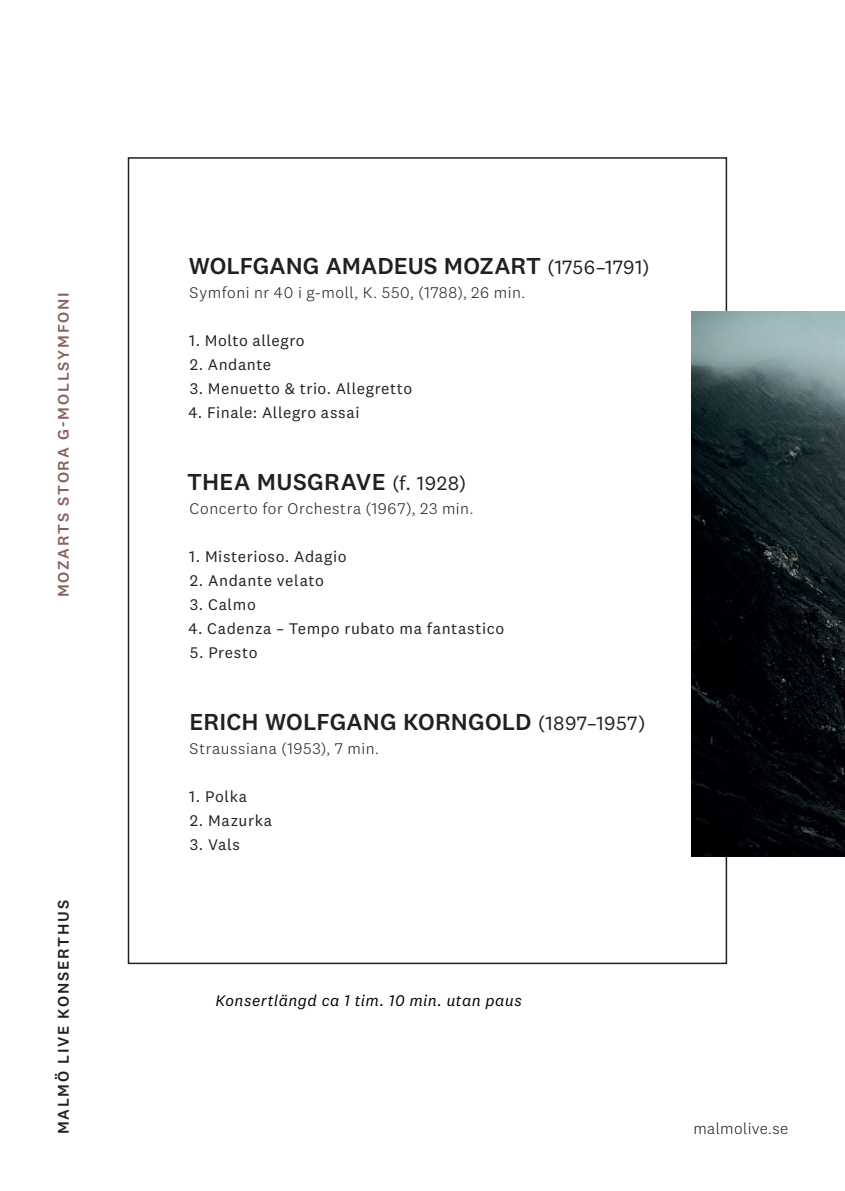
<style>
.page{position:relative;width:845px;height:1191px;background:#fff}
.page>*{position:absolute;margin:0;border:0;box-sizing:border-box;transform-origin:0 0}
.t1{font:500 24px "National 2";letter-spacing:.005em;color:#231f20}
.t2{font:16px "National 2";letter-spacing:.035em;color:#231f20}
.t3{font:300 16px "National 2";letter-spacing:.035em;color:#231f20}
.t4{font:italic 16px "National 2";letter-spacing:.025em;color:#000}
.t5{font:500 16px "National 2";letter-spacing:.11em;color:#89605e}
.t6{font:500 16px "National 2";letter-spacing:.105em;color:#231f20}
.s1{font-weight:400;font-size:20px}
</style>
<div class="page">
<img style="left:691px;top:312px;width:154px;height:544px">
<p class="t5" style="left:54px;top:597px;width:306px;rotate:-90deg">MOZARTS STORA G-MOLLSYMFONI</p>
<p class="t6" style="left:54px;top:1134px;width:236px;rotate:-90deg">MALMÖ LIVE KONSERTHUS</p>
<h1 class="t1" style="left:189px;top:251px;width:462px">WOLFGANG AMADEUS MOZART <span class="s1">(1756–1791)</span></h1>
<p class="t3" style="left:190px;top:283px;width:337px">Symfoni nr 40 i g-moll, K. 550, (1788), 26 min.</p>
<p class="t2" style="left:189px;top:330px;width:117px">1. Molto allegro</p>
<p class="t2" style="left:190px;top:354px;width:83px">2. Andante</p>
<p class="t2" style="left:190px;top:378px;width:224px">3. Menuetto &amp; trio. Allegretto</p>
<p class="t2" style="left:189px;top:402px;width:172px">4. Finale: Allegro assai</p>
<h1 class="t1" style="left:187px;top:467px;width:280px">THEA MUSGRAVE <span class="s1">(f. 1928)</span></h1>
<p class="t3" style="left:190px;top:499px;width:285px">Concerto for Orchestra (1967), 23 min.</p>
<p class="t2" style="left:189px;top:546px;width:159px">1. Misterioso. Adagio</p>
<p class="t2" style="left:190px;top:570px;width:136px">2. Andante velato</p>
<p class="t2" style="left:190px;top:594px;width:68px">3. Calmo</p>
<p class="t2" style="left:188px;top:618px;width:317px">4. Cadenza – Tempo rubato ma fantastico</p>
<p class="t2" style="left:190px;top:642px;width:69px">5. Presto</p>
<h1 class="t1" style="left:189px;top:707px;width:457px">ERICH WOLFGANG KORNGOLD <span class="s1">(1897–1957)</span></h1>
<p class="t3" style="left:190px;top:739px;width:191px">Straussiana (1953), 7 min.</p>
<p class="t2" style="left:189px;top:786px;width:59px">1. Polka</p>
<p class="t2" style="left:190px;top:810px;width:84px">2. Mazurka</p>
<p class="t2" style="left:190px;top:834px;width:52px">3. Vals</p>
<p class="t4" style="left:215px;top:990px;width:308px">Konsertlängd ca 1 tim. 10 min. utan paus</p>
<p class="t3" style="left:693px;top:1119px;width:96px">malmolive.se</p>
</div>
